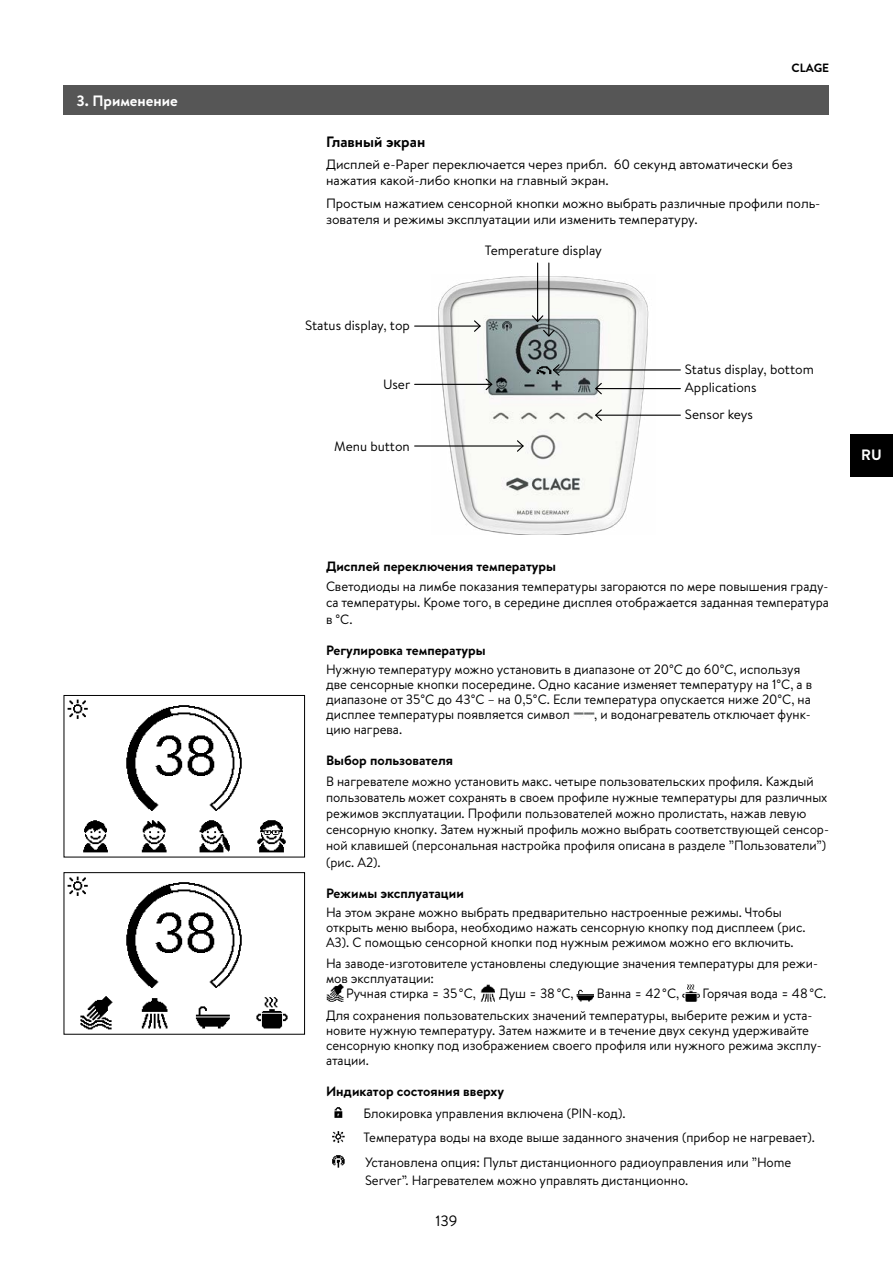
<style>
.page{position:relative;width:893px;height:1263px;background:#fff}
.page>*{position:absolute;margin:0;border:0;box-sizing:border-box;transform-origin:0 0}
.t1{font:700 15px "Brandon Text";color:#fff}
.t2{font:700 15px "Brandon Text";color:#000}
.t3{font:15px "Brandon Text";color:#000}
.t4{font:13.5px/16.2px "Brandon Text";color:#000;scale:.96 1}
.t5{font:13.5px/16.2px "Brandon Text";color:#000}
.t6{font:700 13.5px "Brandon Text";color:#000}
.t7{font:700 12px "Brandon Text";color:#000}
</style>
<div class="page">
<div style="left:850px;top:434px;width:43px;height:42px;background:#000"></div>
<img style="left:431px;top:275px;width:224px;height:259px">
<div style="left:64px;top:85px;width:765px;height:30px;background:#565656"></div>
<svg style="left:573px;top:712px;width:21px;height:3px"></svg>
<img style="left:326px;top:984px;width:17px;height:17px">
<img style="left:480px;top:984px;width:15px;height:17px">
<img style="left:577px;top:989px;width:17px;height:12px">
<img style="left:682px;top:984px;width:17px;height:17px">
<img style="left:334px;top:1107px;width:9px;height:11px">
<img style="left:332px;top:1131px;width:13px;height:12px">
<img style="left:332px;top:1155px;width:13px;height:13px">
<img style="left:67px;top:876px;width:221px;height:154px">
<div style="left:64px;top:872px;width:241px;height:162px;border:1px solid #000"></div>
<img style="left:67px;top:699px;width:219px;height:154px">
<div style="left:64px;top:695px;width:241px;height:162px;border:1px solid #000"></div>
<hr style="left:596px;top:415px;width:84px;height:1px;background:#000">
<svg style="left:594px;top:408px;width:9px;height:14px"></svg>
<hr style="left:415px;top:384px;width:77px;height:1px;background:#000">
<svg style="left:485px;top:378px;width:8px;height:13px"></svg>
<hr style="left:415px;top:445px;width:108px;height:2px;background:#000">
<svg style="left:516px;top:439px;width:9px;height:14px"></svg>
<hr style="left:415px;top:325px;width:65px;height:2px;background:#000">
<svg style="left:473px;top:319px;width:9px;height:14px"></svg>
<hr style="left:548px;top:263px;width:1px;height:73px;background:#000">
<svg style="left:542px;top:329px;width:14px;height:9px"></svg>
<hr style="left:537px;top:263px;width:1px;height:58px;background:#000">
<svg style="left:531px;top:314px;width:13px;height:9px"></svg>
<div style="left:579px;top:324px;width:17px;height:8px;background:#a7b4b7"></div>
<img style="left:535px;top:361px;width:17px;height:17px">
<hr style="left:596px;top:388px;width:84px;height:1px;background:#000">
<svg style="left:594px;top:382px;width:9px;height:13px"></svg>
<hr style="left:553px;top:369px;width:127px;height:1px;background:#000">
<svg style="left:552px;top:363px;width:9px;height:14px"></svg>
<p class="t1" style="left:77px;top:90px;width:103px">3. Применение</p>
<p class="t7" style="left:791px;top:60px;width:39px">CLAGE</p>
<p class="t2" style="left:326px;top:131px;width:101px">Главный экран</p>
<p class="t5" style="left:326px;top:156px;width:468px">Дисплей e-Paper переключается через прибл. 60 секунд автоматически без нажатия какой-либо кнопки на главный экран.</p>
<p class="t5" style="left:326px;top:195px;width:496px">Простым нажатием сенсорной кнопки можно выбрать различные профили поль&shy;зователя и режимы эксплуатации или изменить температуру.</p>
<p class="t5" style="left:485px;top:242px;width:119px">Temperature display</p>
<p class="t5" style="left:305px;top:317px;width:106px">Status display, top</p>
<p class="t5" style="left:685px;top:361px;width:130px">Status display, bottom</p>
<p class="t5" style="left:383px;top:376px;width:29px">User</p>
<p class="t5" style="left:685px;top:379px;width:73px">Applications</p>
<p class="t5" style="left:334px;top:438px;width:77px">Menu button</p>
<p class="t5" style="left:685px;top:406px;width:70px">Sensor keys</p>
<p class="t1" style="left:861px;top:445px;width:22px">RU</p>
<p class="t6" style="left:326px;top:557px;width:232px">Дисплей переключения температуры</p>
<p class="t4" style="left:326px;top:578px;width:525px;text-align:justify">Светодиоды на лимбе показания температуры загораются по мере повышения граду&shy;са температуры. Кроме того, в середине дисплея отображается заданная температура в °C.</p>
<p class="t6" style="left:326px;top:641px;width:161px">Регулировка температуры</p>
<p class="t4" style="left:326px;top:662px;width:508px;line-height:15px">Нужную температуру можно установить в диапазоне от 20°C до 60°C, используя две сенсорные кнопки посередине. Одно касание изменяет температуру на 1°C, а в диапазоне от 35°C до 43°C – на 0,5°C. Если температура опускается ниже 20°C, на дисплее температуры появляется символ</p>
<p class="t4" style="left:594px;top:706px;width:227px">, и водонагреватель отключает функ-</p>
<p class="t4" style="left:326px;top:721px;width:81px">цию нагрева.</p>
<p class="t6" style="left:326px;top:751px;width:129px">Выбор пользователя</p>
<p class="t4" style="left:326px;top:772px;width:525px">В нагревателе можно установить макс. четыре пользовательских профиля. Каждый пользователь может сохранять в своем профиле нужные температуры для различных режимов эксплуатации. Профили пользователей можно пролистать, нажав левую сенсорную кнопку. Затем нужный профиль можно выбрать соответствующей сенсор&shy;ной клавишей (персональная настройка профиля описана в разделе ”Пользователи”) (рис. A2).</p>
<p class="t6" style="left:326px;top:883px;width:139px">Режимы эксплуатации</p>
<p class="t4" style="left:326px;top:904px;width:501px;line-height:15px">На этом экране можно выбрать предварительно настроенные режимы. Чтобы открыть меню выбора, необходимо нажать сенсорную кнопку под дисплеем (рис.<br>A3). С помощью сенсорной кнопки под нужным режимом можно его включить.</p>
<p class="t4" style="left:326px;top:955px;width:514px">На заводе-изготовителе установлены следующие значения температуры для режи-</p>
<p class="t4" style="left:326px;top:970px;width:114px">мов эксплуатации:</p>
<p class="t4" style="left:346px;top:985px;width:137px">Ручная стирка = 35°C,</p>
<p class="t4" style="left:499px;top:985px;width:79px">Душ = 38°C,</p>
<p class="t4" style="left:597px;top:985px;width:87px">Ванна = 42°C,</p>
<p class="t4" style="left:326px;top:983px;width:523px;line-height:21.5px;text-indent:376px">Горячая вода = 48°C.<br>Для сохранения пользовательских значений температуры, выберите режим и уста-</p>
<p class="t4" style="left:326px;top:1022px;width:518px;line-height:15px">новите нужную температуру. Затем нажмите и в течение двух секунд удерживайте сенсорную кнопку под изображением своего профиля или нужного режима эксплу&shy;атации.</p>
<p class="t6" style="left:326px;top:1082px;width:180px">Индикатор состояния вверху</p>
<p class="t4" style="left:363px;top:1101px;width:472px;line-height:24.5px">Блокировка управления включена (PIN-код).<br>Температура воды на входе выше заданного значения (прибор не нагревает).<br>Установлена опция: Пульт дистанционного радиоуправления или ”Home</p>
<p class="t4" style="left:365px;top:1172px;width:338px">Server”. Нагревателем можно управлять дистанционно.</p>
<p class="t3" style="left:435px;top:1210px;width:24px">139</p>
</div>
